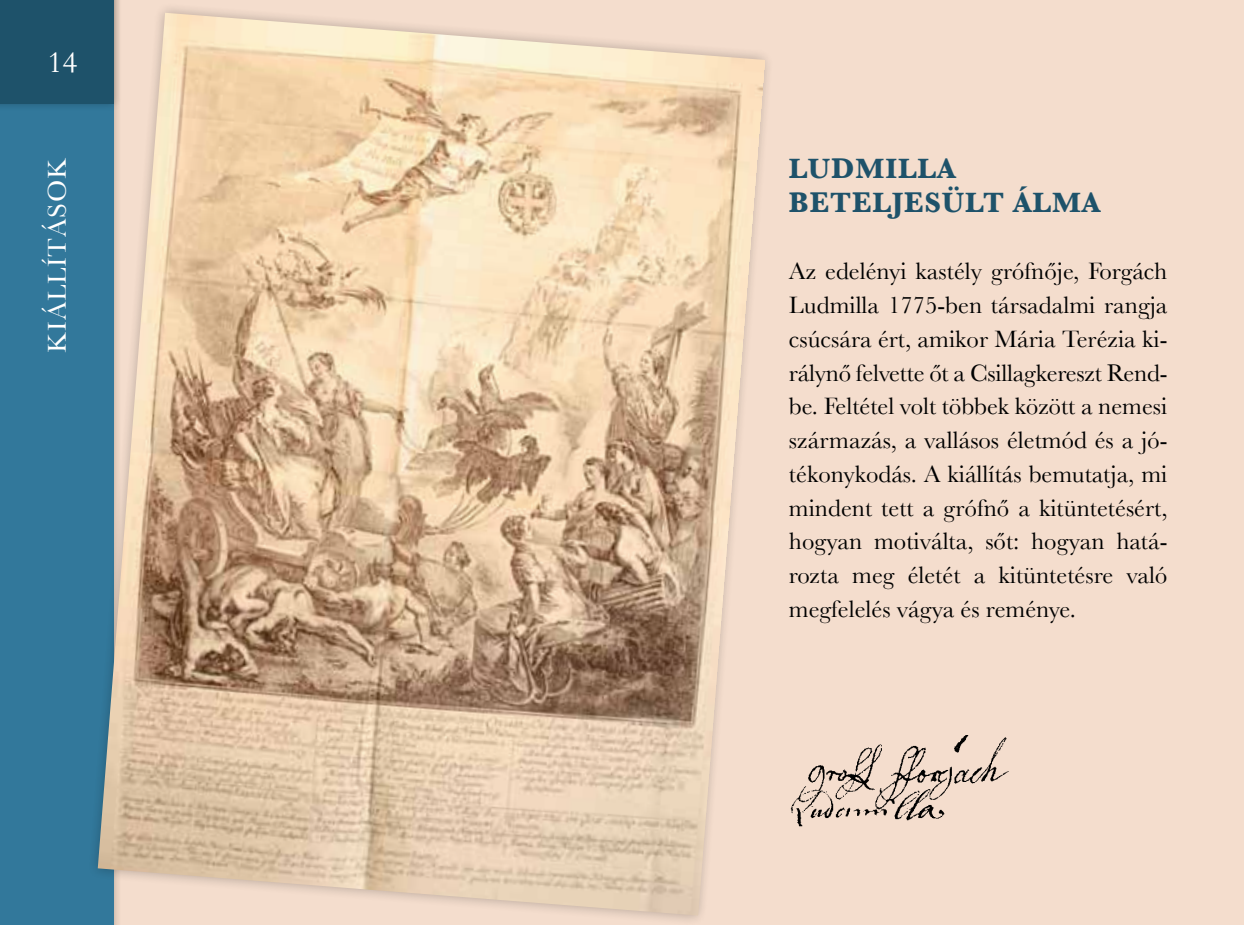
<style>
.page{position:relative;width:1244px;height:925px;background:#f4ddcd}
.page>*{position:absolute;margin:0;border:0;box-sizing:border-box;transform-origin:0 0}
.t1{font:31.5px "Garamond";color:#fff}
.t2{font:700 29.25px/33.8px "Baskerville";letter-spacing:.03em;color:#1e526a}
.t3{font:27px "Baskerville";letter-spacing:.03em;color:#fff}
.t4{font:24.75px/33.8px "Baskerville";color:#000;text-align:justify}
</style>
<div class="page">
<div style="left:0;top:0;width:114px;height:925px;background:#32789b"></div>
<div style="left:0;top:0;width:122px;height:112px;background:#000;opacity:.25"></div>
<div style="left:0;top:0;width:114px;height:104px;background:#1e526a"></div>
<img style="left:98px;top:13px;width:667px;height:902px">
<img style="left:790px;top:736px;width:219px;height:91px">
<p class="t1" style="left:48px;top:43px;width:31px">14</p>
<p class="t3" style="left:41px;top:352px;width:187px;rotate:-90deg">kiállítás ok</p>
<p class="t2" style="left:789px;top:151px;width:313px">LUDMILLA<br>BETELJESÜLT ÁLMA</p>
<p class="t4" style="left:789px;top:254px;width:380px">Az edelényi kastély grófnője, Forgách Ludmilla 1775-ben társadalmi rangja csúcsára ért, amikor Mária Terézia ki&shy;rálynő felvette őt a Csillagkereszt Rend&shy;be. Feltétel volt többek között a nemesi származás, a vallásos életmód és a jó&shy;tékonykodás. A kiállítás bemutatja, mi mindent tett a grófnő a kitüntetésért, hogyan motiválta, sőt: hogyan hatá&shy;rozta meg életét a kitüntetésre való megfelelés vágya és reménye.</p>
</div>
